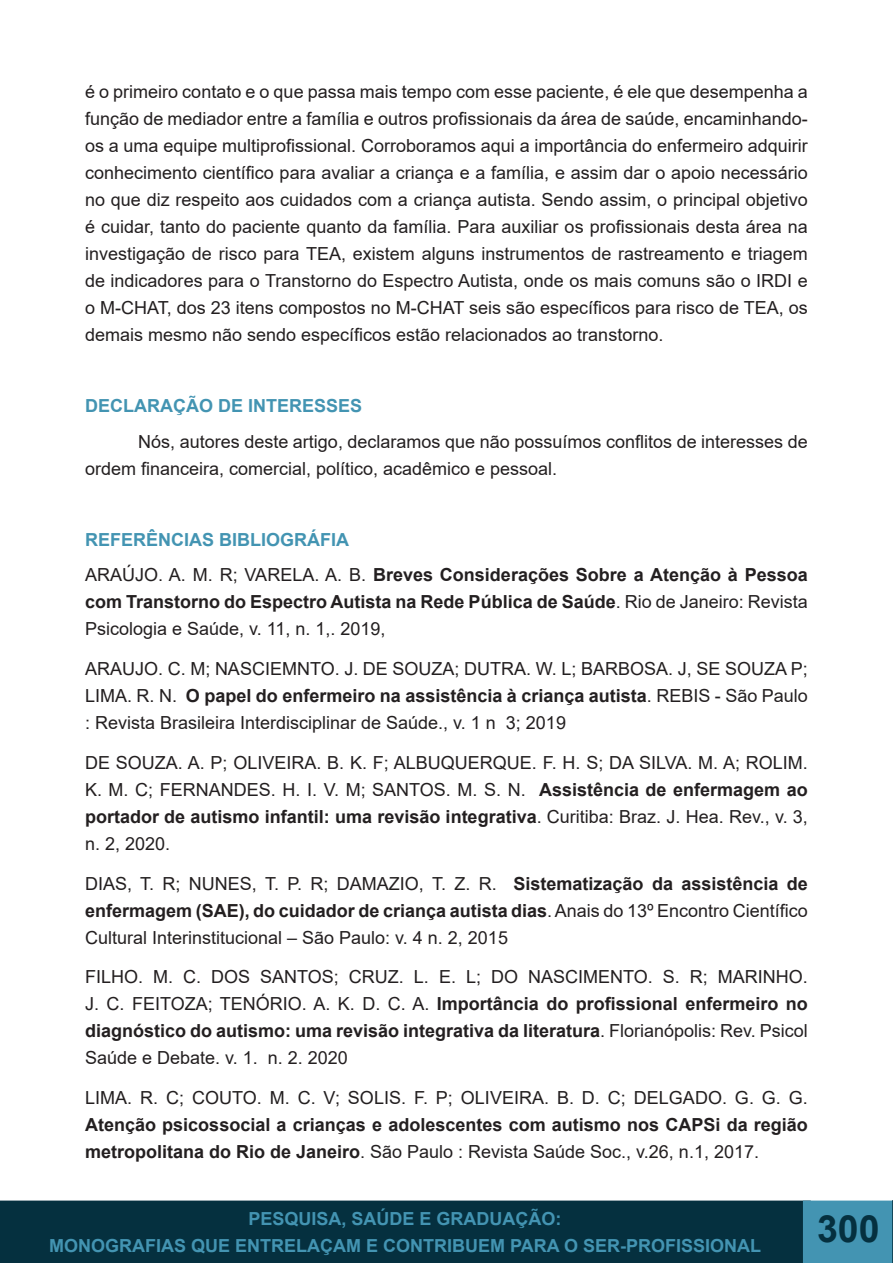
<style>
.page{position:relative;width:893px;height:1263px;background:#fff}
.page>*{position:absolute;margin:0;border:0;box-sizing:border-box;transform-origin:0 0}
.t1{font:700 37.5px "Arial";color:#05303f}
.t2{font:18px/27px "Arial";color:#231f20;text-align:justify}
.t3{font:700 18px/27px "Arial";color:#231f20;text-align:justify}
.t4{font:700 18px/27px "Arial";color:#4394b2;text-align:center}
.s1{font-weight:400}
.s2{font-weight:700}
</style>
<div class="page">
<div style="left:0;top:1201px;width:810px;height:62px;background:#05303f"></div>
<div style="left:0;top:1200px;width:811px;height:63px;border:2px solid #05303f"></div>
<div style="left:803px;top:1200px;width:90px;height:63px;background:#4394b2;border:2px solid #4394b2"></div>
<div style="left:812px;top:1214px;width:72px;height:49px;background:#4394b2"></div>
<svg style="left:892px;top:1200px;width:1px;height:63px"></svg>
<p class="t2" style="left:85px;top:78px;width:724px">é o primeiro contato e o que passa mais tempo com esse paciente, é ele que desempenha a função de mediador entre a família e outros profissionais da área de saúde, encaminhando&shy;os a uma equipe multiprofissional. Corroboramos aqui a importância do enfermeiro adquirir conhecimento científico para avaliar a criança e a família, e assim dar o apoio necessário no que diz respeito aos cuidados com a criança autista. Sendo assim, o principal objetivo é cuidar, tanto do paciente quanto da família. Para auxiliar os profissionais desta área na investigação de risco para TEA, existem alguns instrumentos de rastreamento e triagem de indicadores para o Transtorno do Espectro Autista, onde os mais comuns são o IRDI e o M-CHAT, dos 23 itens compostos no M-CHAT seis são específicos para risco de TEA, os demais mesmo não sendo específicos estão relacionados ao transtorno.</p>
<p class="t4" style="left:85px;top:393px;width:279px">DECLARAÇÃO DE INTERESSES</p>
<p class="t2" style="left:85px;top:428px;width:724px;text-indent:53px">Nós, autores deste artigo, declaramos que não possuímos conflitos de interesses de ordem financeira, comercial, político, acadêmico e pessoal.</p>
<p class="t4" style="left:85px;top:526px;width:266px">REFERÊNCIAS BIBLIOGRÁFIA</p>
<p class="t3" style="left:85px;top:562px;width:724px"><span class="s1">ARAÚJO. A. M. R; VARELA. A. B.</span> Breves Considerações Sobre a Atenção à Pessoa com Transtorno do Espectro Autista na Rede Pública de Saúde<span class="s1">. Rio de Janeiro: Revista Psicologia e Saúde, v. 11, n. 1,. 2019,</span></p>
<p class="t2" style="left:85px;top:655px;width:724px">ARAUJO. C. M; NASCIEMNTO. J. DE SOUZA; DUTRA. W. L; BARBOSA. J, SE SOUZA P; LIMA. R. N. <span class="s2">O papel do enfermeiro na assistência à criança autista</span>. REBIS - São Paulo : Revista Brasileira Interdisciplinar de Saúde., v. 1 n 3; 2019</p>
<p class="t2" style="left:85px;top:749px;width:724px">DE SOUZA. A. P; OLIVEIRA. B. K. F; ALBUQUERQUE. F. H. S; DA SILVA. M. A; ROLIM.<br>K. M. C; FERNANDES. H. I. V. M; SANTOS. M. S. N. <span class="s2">Assistência de enfermagem ao portador de autismo infantil: uma revisão integrativa</span>. Curitiba: Braz. J. Hea. Rev., v. 3, n. 2, 2020.</p>
<p class="t2" style="left:85px;top:870px;width:724px">DIAS, T. R; NUNES, T. P. R; DAMAZIO, T. Z. R. <span class="s2">Sistematização da assistência de enfermagem (SAE), do cuidador de criança autista dias</span>. Anais do 13º Encontro Científico Cultural Interinstitucional – São Paulo: v. 4 n. 2, 2015</p>
<p class="t2" style="left:85px;top:963px;width:724px">FILHO. M. C. DOS SANTOS; CRUZ. L. E. L; DO NASCIMENTO. S. R; MARINHO.<br>J. C. FEITOZA; TENÓRIO. A. K. D. C. A. <span class="s2">Importância do profissional enfermeiro no diagnóstico do autismo: uma revisão integrativa da literatura</span>. Florianópolis: Rev. Psicol Saúde e Debate. v. 1. n. 2. 2020</p>
<p class="t2" style="left:85px;top:1084px;width:724px">LIMA. R. C; COUTO. M. C. V; SOLIS. F. P; OLIVEIRA. B. D. C; DELGADO. G. G. G.<br><span class="s2">Atenção psicossocial a crianças e adolescentes com autismo nos CAPSi da região metropolitana do Rio de Janeiro</span>. São Paulo : Revista Saúde Soc., v.26, n.1, 2017.</p>
<p class="t4" style="left:49px;top:1205px;width:714px">PESQUISA, SAÚDE E GRADUAÇÃO:<br>MONOGRAFIAS QUE ENTRELAÇAM E CONTRIBUEM PARA O SER-PROFISSIONAL</p>
<h1 class="t1" style="left:817px;top:1202px;width:64px">300</h1>
</div>
